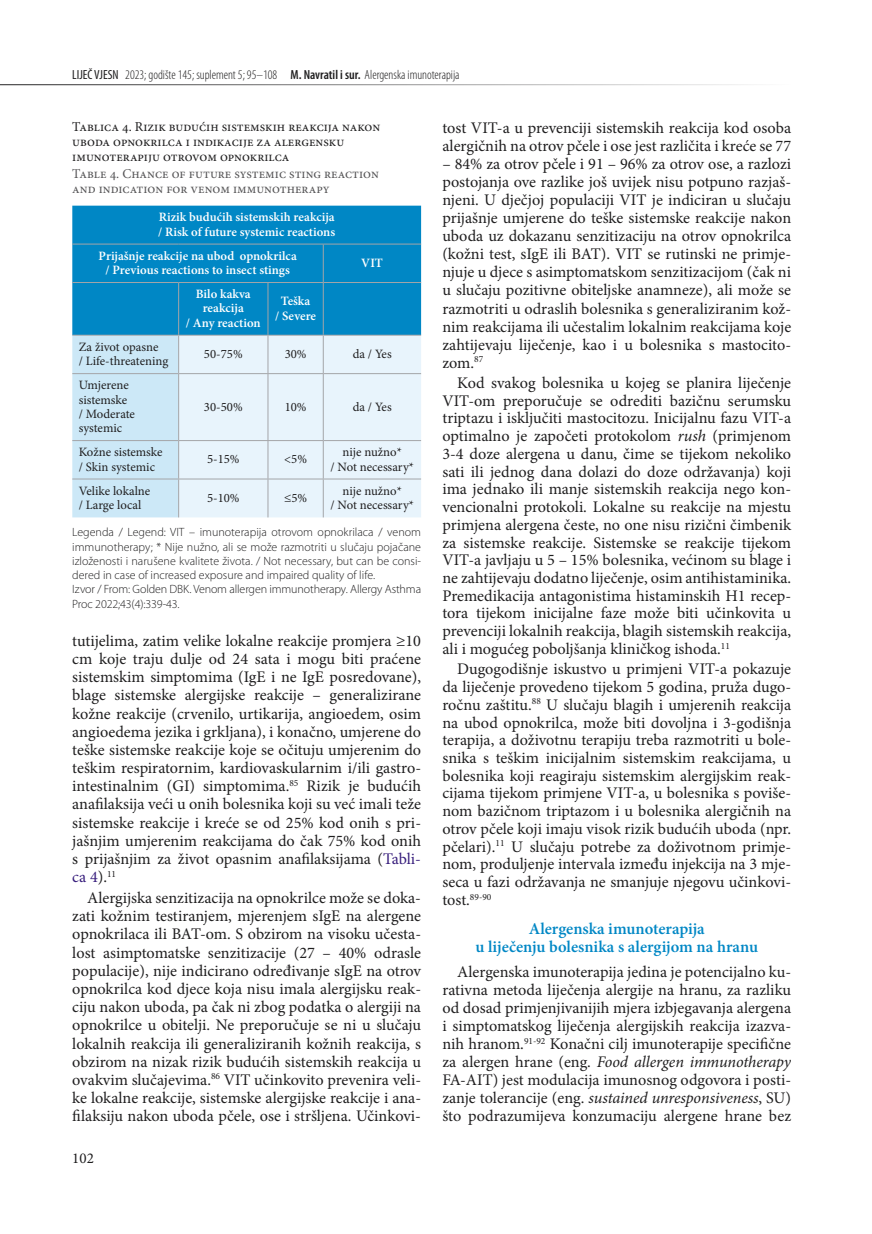
<style>
.page{position:relative;width:872px;height:1234px;background:#fff}
.page>*{position:absolute;margin:0;border:0;box-sizing:border-box;transform-origin:0 0}
.t1{font:600 16.5px/18px "Minion Pro";color:#0087c5;text-align:center}
.t2{font:16.2px/17.7px "Minion Pro";color:#1f1e1f;text-align:justify}
.t3{font:15px "Minion Pro";color:#1f1e1f}
.t4{font:13.5px/15px "Minion Pro";color:#1f1e1f}
.t5{font:13.5px/15px "Minion Pro";color:#565557}
.t6{font:300 condensed 13.2px "Myriad Pro";color:#1f1e1f}
.t7{font:12.75px/14.2px "Minion Pro";color:#1f1e1f}
.t8{font:600 12.75px/14.2px "Minion Pro";color:#fff;text-align:center}
.t9{font:300 12px/14.2px "Myriad Pro";color:#1f1e1f}
.s1{font-weight:400}
.s2{font-weight:600}
.s3{color:#371d7c}
.s4{font-style:italic}
</style>
<div class="page">
<hr style="left:0;top:84px;width:791px;height:1px;background:#1f1e1f">
<div style="left:72px;top:205px;width:349px;height:130px;background:#0087c5"></div>
<div style="left:72px;top:336px;width:106px;height:181px;background:#cce8f7"></div>
<div style="left:179px;top:336px;width:242px;height:181px;background:#e8f4fc"></div>
<hr style="left:72px;top:244px;width:107px;height:1px;background:#a4a5a8">
<hr style="left:179px;top:244px;width:89px;height:1px;background:#a4a5a8">
<hr style="left:268px;top:244px;width:55px;height:1px;background:#a4a5a8">
<hr style="left:323px;top:244px;width:98px;height:1px;background:#a4a5a8">
<hr style="left:323px;top:244px;width:1px;height:38px;background:#a4a5a8">
<hr style="left:72px;top:282px;width:107px;height:1px;background:#a4a5a8">
<hr style="left:179px;top:282px;width:89px;height:1px;background:#a4a5a8">
<hr style="left:178px;top:283px;width:1px;height:52px;background:#a4a5a8">
<hr style="left:268px;top:282px;width:55px;height:1px;background:#a4a5a8">
<hr style="left:267px;top:283px;width:1px;height:52px;background:#a4a5a8">
<hr style="left:323px;top:282px;width:98px;height:1px;background:#a4a5a8">
<hr style="left:323px;top:283px;width:1px;height:52px;background:#a4a5a8">
<hr style="left:72px;top:335px;width:107px;height:1px;background:#a4a5a8">
<hr style="left:179px;top:335px;width:89px;height:1px;background:#a4a5a8">
<hr style="left:178px;top:335px;width:1px;height:38px;background:#a4a5a8">
<hr style="left:268px;top:335px;width:55px;height:1px;background:#a4a5a8">
<hr style="left:267px;top:335px;width:1px;height:38px;background:#a4a5a8">
<hr style="left:323px;top:335px;width:98px;height:1px;background:#a4a5a8">
<hr style="left:323px;top:335px;width:1px;height:38px;background:#a4a5a8">
<hr style="left:72px;top:373px;width:107px;height:1px;background:#a4a5a8">
<hr style="left:179px;top:373px;width:89px;height:1px;background:#a4a5a8">
<hr style="left:178px;top:374px;width:1px;height:66px;background:#a4a5a8">
<hr style="left:268px;top:373px;width:55px;height:1px;background:#a4a5a8">
<hr style="left:267px;top:374px;width:1px;height:66px;background:#a4a5a8">
<hr style="left:323px;top:373px;width:98px;height:1px;background:#a4a5a8">
<hr style="left:323px;top:374px;width:1px;height:66px;background:#a4a5a8">
<hr style="left:72px;top:440px;width:107px;height:1px;background:#a4a5a8">
<hr style="left:179px;top:440px;width:89px;height:1px;background:#a4a5a8">
<hr style="left:178px;top:441px;width:1px;height:37px;background:#a4a5a8">
<hr style="left:268px;top:440px;width:55px;height:1px;background:#a4a5a8">
<hr style="left:267px;top:441px;width:1px;height:37px;background:#a4a5a8">
<hr style="left:323px;top:440px;width:98px;height:1px;background:#a4a5a8">
<hr style="left:323px;top:441px;width:1px;height:37px;background:#a4a5a8">
<hr style="left:72px;top:478px;width:107px;height:1px;background:#a4a5a8">
<hr style="left:179px;top:478px;width:89px;height:1px;background:#a4a5a8">
<hr style="left:178px;top:479px;width:1px;height:38px;background:#a4a5a8">
<hr style="left:268px;top:478px;width:55px;height:1px;background:#a4a5a8">
<hr style="left:267px;top:479px;width:1px;height:38px;background:#a4a5a8">
<hr style="left:323px;top:478px;width:98px;height:1px;background:#a4a5a8">
<hr style="left:323px;top:479px;width:1px;height:38px;background:#a4a5a8">
<p class="t6" style="left:72px;top:67px;width:389px"><span class="s1">LIJEČ VJESN</span> 2023; godište 145; suplement 5; 95–108 <span class="s2">M. Navratil i sur.</span> Alergenska imunoterapija</p>
<p class="t4" style="left:72px;top:119px;width:309px">Tablica 4. Rizik budućih sistemskih reakcija nakon uboda opnokrilca i indikacije za alergensku imunoterapiju otrovom opnokrilca</p>
<p class="t5" style="left:72px;top:166px;width:308px">Table 4. Chance of future systemic sting reaction and indication for venom immunotherapy</p>
<p class="t8" style="left:158px;top:210px;width:178px;text-align:left">Rizik budućih sistemskih reakcija / Risk of future systemic reactions</p>
<p class="t8" style="left:99px;top:248px;width:200px">Prijašnje reakcije na ubod opnokrilca / Previous reactions to insect stings</p>
<p class="t8" style="left:361px;top:255px;width:23px">VIT</p>
<p class="t8" style="left:186px;top:287px;width:76px">Bilo kakva reakcija<br>/ Any reaction</p>
<p class="t8" style="left:275px;top:294px;width:42px">Teška<br>/ Severe</p>
<p class="t7" style="left:79px;top:339px;width:91px">Za život opasne<br>/ Life-threatening</p>
<p class="t7" style="left:204px;top:347px;width:40px">50-75%</p>
<p class="t7" style="left:285px;top:347px;width:23px">30%</p>
<p class="t7" style="left:353px;top:347px;width:41px">da / Yes</p>
<p class="t7" style="left:79px;top:378px;width:58px">Umjerene sistemske<br>/ Moderate systemic</p>
<p class="t7" style="left:204px;top:399px;width:40px">30-50%</p>
<p class="t7" style="left:285px;top:399px;width:23px">10%</p>
<p class="t7" style="left:353px;top:399px;width:41px">da / Yes</p>
<p class="t7" style="left:79px;top:445px;width:85px">Kožne sistemske / Skin systemic</p>
<p class="t7" style="left:207px;top:452px;width:34px">5-15%</p>
<p class="t7" style="left:284px;top:452px;width:24px">&lt;5%</p>
<p class="t7" style="left:330px;top:445px;width:85px;text-align:center">nije nužno*<br>/ Not necessary*</p>
<p class="t7" style="left:79px;top:483px;width:73px">Velike lokalne / Large local</p>
<p class="t7" style="left:207px;top:490px;width:34px">5-10%</p>
<p class="t7" style="left:284px;top:490px;width:25px">≤5%</p>
<p class="t7" style="left:330px;top:483px;width:85px;text-align:center">nije nužno*<br>/ Not necessary*</p>
<p class="t9" style="left:72px;top:525px;width:350px">Legenda / Legend: VIT – imunoterapija otrovom opnokrilaca / venom immunotherapy; * Nije nužno, ali se može razmotriti u slučaju pojačane izloženosti i narušene kvalitete života. / Not necessary, but can be consi&shy;dered in case of increased exposure and impaired quality of life.<br>Izvor / From: Golden DBK. Venom allergen immunotherapy. Allergy Asthma Proc 2022;43(4):339-43.</p>
<p class="t2" style="left:72px;top:631px;width:350px;line-height:18.1px">tutijelima, zatim velike lokalne reakcije promjera ≥10 cm koje traju dulje od 24 sata i mogu biti praćene sistemskim simptomima (IgE i ne IgE posredovane), blage sistemske alergijske reakcije – generalizirane kožne reakcije (crvenilo, urtikarija, angioedem, osim angioedema jezika i grkljana), i konačno, umjerene do teške sistemske reakcije koje se očituju umjerenim do teškim respiratornim, kardiovaskularnim i/ili gastro&shy;intestinalnim (GI) simptomima.<sup>85</sup> Rizik je budućih anafilaksija veći u onih bolesnika koji su već imali teže sistemske reakcije i kreće se od 25% kod onih s pri&shy;jašnjim umjerenim reakcijama do čak 75% kod onih s prijašnjim za život opasnim anafilaksijama (<span class="s3">Tabli&shy;ca 4</span>).<sup>11</sup></p>
<p class="t2" style="left:72px;top:888px;width:350px;line-height:18.1px;text-indent:15px">Alergijska senzitizacija na opnokrilce može se doka&shy;zati kožnim testiranjem, mjerenjem sIgE na alergene opnokrilaca ili BAT-om. S obzirom na visoku učesta&shy;lost asimptomatske senzitizacije (27 – 40% odrasle populacije), nije indicirano određivanje sIgE na otrov opnokrilca kod djece koja nisu imala alergijsku reak&shy;ciju nakon uboda, pa čak ni zbog podatka o alergiji na opnokrilce u obitelji. Ne preporučuje se ni u slučaju lokalnih reakcija ili generaliziranih kožnih reakcija, s obzirom na nizak rizik budućih sistemskih reakcija u ovakvim slučajevima.<sup>86</sup> VIT učinkovito prevenira veli&shy;ke lokalne reakcije, sistemske alergijske reakcije i ana&shy;filaksiju nakon uboda pčele, ose i stršljena. Učinkovi-</p>
<p class="t3" style="left:72px;top:1147px;width:23px">102</p>
<p class="t2" style="left:442px;top:119px;width:350px">tost VIT-a u prevenciji sistemskih reakcija kod osoba alergičnih na otrov pčele i ose jest različita i kreće se 77</p>
<p class="t2" style="left:442px;top:155px;width:350px">– 84% za otrov pčele i 91 – 96% za otrov ose, a razlozi postojanja ove razlike još uvijek nisu potpuno razjaš&shy;njeni. U dječjoj populaciji VIT je indiciran u slučaju prijašnje umjerene do teške sistemske reakcije nakon uboda uz dokazanu senzitizaciju na otrov opnokrilca (kožni test, sIgE ili BAT). VIT se rutinski ne primje&shy;njuje u djece s asimptomatskom senzitizacijom (čak ni u slučaju pozitivne obiteljske anamneze), ali može se razmotriti u odraslih bolesnika s generaliziranim kož&shy;nim reakcijama ili učestalim lokalnim reakcijama koje zahtijevaju liječenje, kao i u bolesnika s mastocito&shy;zom.<sup>87</sup></p>
<p class="t2" style="left:442px;top:374px;width:350px;text-indent:15px">Kod svakog bolesnika u kojeg se planira liječenje VIT-om preporučuje se odrediti bazičnu serumsku triptazu i isključiti mastocitozu. Inicijalnu fazu VIT-a optimalno je započeti protokolom <span class="s4">rush</span> (primjenom 3-4 doze alergena u danu, čime se tijekom nekoliko sati ili jednog dana dolazi do doze održavanja) koji ima jednako ili manje sistemskih reakcija nego kon&shy;vencionalni protokoli. Lokalne su reakcije na mjestu primjena alergena česte, no one nisu rizični čimbenik za sistemske reakcije. Sistemske se reakcije tijekom VIT-a javljaju u 5 – 15% bolesnika, većinom su blage i ne zahtijevaju dodatno liječenje, osim antihistaminika.<br>Premedikacija antagonistima histaminskih H1 recep&shy;tora tijekom inicijalne faze može biti učinkovita u prevenciji lokalnih reakcija, blagih sistemskih reakcija, ali i mogućeg poboljšanja kliničkog ishoda.<sup>11</sup></p>
<p class="t2" style="left:442px;top:660px;width:350px;text-indent:15px">Dugogodišnje iskustvo u primjeni VIT-a pokazuje da liječenje provedeno tijekom 5 godina, pruža dugo&shy;ročnu zaštitu.<sup>88</sup> U slučaju blagih i umjerenih reakcija na ubod opnokrilca, može biti dovoljna i 3-godišnja terapija, a doživotnu terapiju treba razmotriti u bole&shy;snika s teškim inicijalnim sistemskim reakcijama, u bolesnika koji reagiraju sistemskim alergijskim reak&shy;cijama tijekom primjene VIT-a, u bolesnika s poviše&shy;nom bazičnom triptazom i u bolesnika alergičnih na otrov pčele koji imaju visok rizik budućih uboda (npr. pčelari).<sup>11</sup> U slučaju potrebe za doživotnom primje&shy;nom, produljenje intervala između injekcija na 3 mje&shy;seca u fazi održavanja ne smanjuje njegovu učinkovi&shy;tost.<sup>89-90</sup></p>
<p class="t1" style="left:475px;top:919px;width:284px">Alergenska imunoterapija<br>u liječenju bolesnika s alergijom na hranu</p>
<p class="t2" style="left:442px;top:962px;width:350px;text-indent:15px">Alergenska imunoterapija jedina je potencijalno ku&shy;rativna metoda liječenja alergije na hranu, za razliku od dosad primjenjivanijih mjera izbjegavanja alergena i simptomatskog liječenja alergijskih reakcija izazva&shy;nih hranom.<sup>91-92</sup> Konačni cilj imunoterapije specifične za alergen hrane (eng. <span class="s4">Food allergen immunotherapy </span>FA-AIT) jest modulacija imunosnog odgovora i posti&shy;zanje tolerancije (eng. <span class="s4">sustained unresponsiveness</span>, SU) što podrazumijeva konzumaciju alergene hrane bez</p>
</div>
